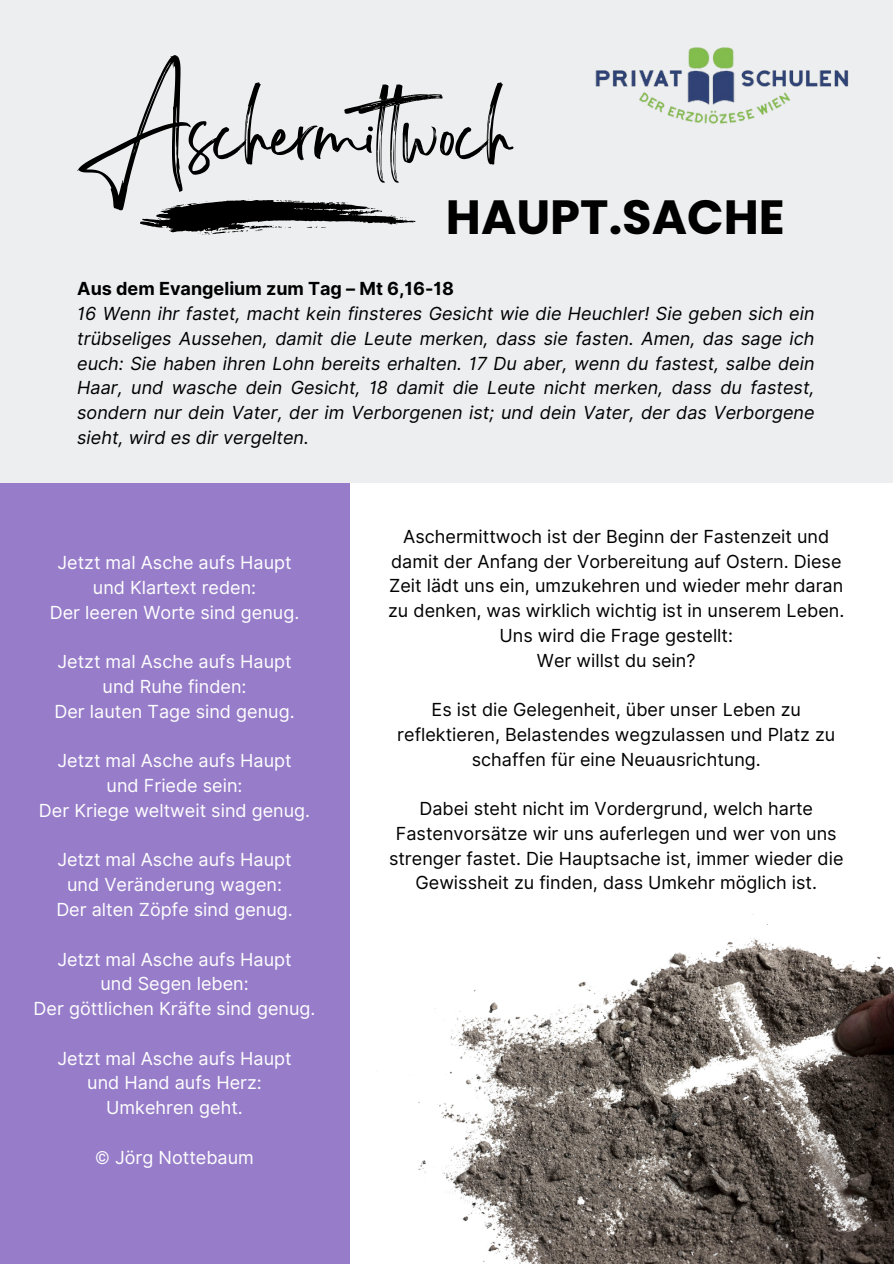
<style>
.page{position:relative;width:894px;height:1264px;background:#fff}
.page>*{position:absolute;margin:0;border:0;box-sizing:border-box;transform-origin:0 0}
.t1{font:87px "Sisterhood";color:#000}
.t2{font:700 48px "Poppins";color:#000}
.t3{font:18px/24.8px "Inter";color:#000;text-align:center}
.t4{font:18px/24.8px "Inter";color:#fff;text-align:center}
.t5{font:italic 18px/24.8px "Inter";color:#000;text-align:justify}
.t6{font:700 18px "Inter";color:#000}
</style>
<div class="page">
<div style="left:0;top:482px;width:349px;height:781px;background:#967cc9"></div>
<img style="left:418px;top:914px;width:475px;height:349px">
<div style="left:0;top:0;width:892px;height:482px;background:#edeeef"></div>
<svg style="left:140px;top:200px;width:275px;height:35px"></svg>
<img style="left:595px;top:47px;width:254px;height:77px">
<p class="t1" style="left:79px;top:110px;width:439px">Aschermitwoch</p>
<h2 class="t2" style="left:446px;top:183px;width:340px">HAUPT.SACHE</h2>
<p class="t6" style="left:77px;top:278px;width:378px">Aus dem Evangelium zum Tag – Mt 6,16-18</p>
<p class="t5" style="left:77px;top:301px;width:738px">16 Wenn ihr fastet, macht kein finsteres Gesicht wie die Heuchler! Sie geben sich ein trübseliges Aussehen, damit die Leute merken, dass sie fasten. Amen, das sage ich euch: Sie haben ihren Lohn bereits erhalten. 17 Du aber, wenn du fastest, salbe dein Haar, und wasche dein Gesicht, 18 damit die Leute nicht merken, dass du fastest, sondern nur dein Vater, der im Verborgenen ist; und dein Vater, der das Verborgene sieht, wird es dir vergelten.</p>
<p class="t4" style="left:50px;top:550px;width:251px">Jetzt mal Asche aufs Haupt und Klartext reden:<br>Der leeren Worte sind genug.</p>
<p class="t4" style="left:54px;top:649px;width:241px">Jetzt mal Asche aufs Haupt und Ruhe finden:<br>Der lauten Tage sind genug.</p>
<p class="t4" style="left:39px;top:748px;width:273px">Jetzt mal Asche aufs Haupt<br>und Friede sein:<br>Der Kriege weltweit sind genug.</p>
<p class="t4" style="left:56px;top:847px;width:238px">Jetzt mal Asche aufs Haupt und Veränderung wagen:<br>Der alten Zöpfe sind genug.</p>
<p class="t4" style="left:34px;top:946px;width:283px">Jetzt mal Asche aufs Haupt<br>und Segen leben:<br>Der göttlichen Kräfte sind genug.</p>
<p class="t4" style="left:57px;top:1045px;width:236px">Jetzt mal Asche aufs Haupt und Hand aufs Herz:<br>Umkehren geht.</p>
<p class="t4" style="left:95px;top:1144px;width:160px">© Jörg Nottebaum</p>
<p class="t3" style="left:388px;top:524px;width:457px">Aschermittwoch ist der Beginn der Fastenzeit und damit der Anfang der Vorbereitung auf Ostern. Diese Zeit lädt uns ein, umzukehren und wieder mehr daran zu denken, was wirklich wichtig ist in unserem Leben.<br>Uns wird die Frage gestellt:</p>
<p class="t3" style="left:537px;top:647px;width:160px">Wer willst du sein?</p>
<p class="t3" style="left:397px;top:697px;width:439px">Es ist die Gelegenheit, über unser Leben zu reflektieren, Belastendes wegzulassen und Platz zu schaffen für eine Neuausrichtung.</p>
<p class="t3" style="left:389px;top:796px;width:456px">Dabei steht nicht im Vordergrund, welch harte Fastenvorsätze wir uns auferlegen und wer von uns strenger fastet. Die Hauptsache ist, immer wieder die Gewissheit zu finden, dass Umkehr möglich ist.</p>
</div>
